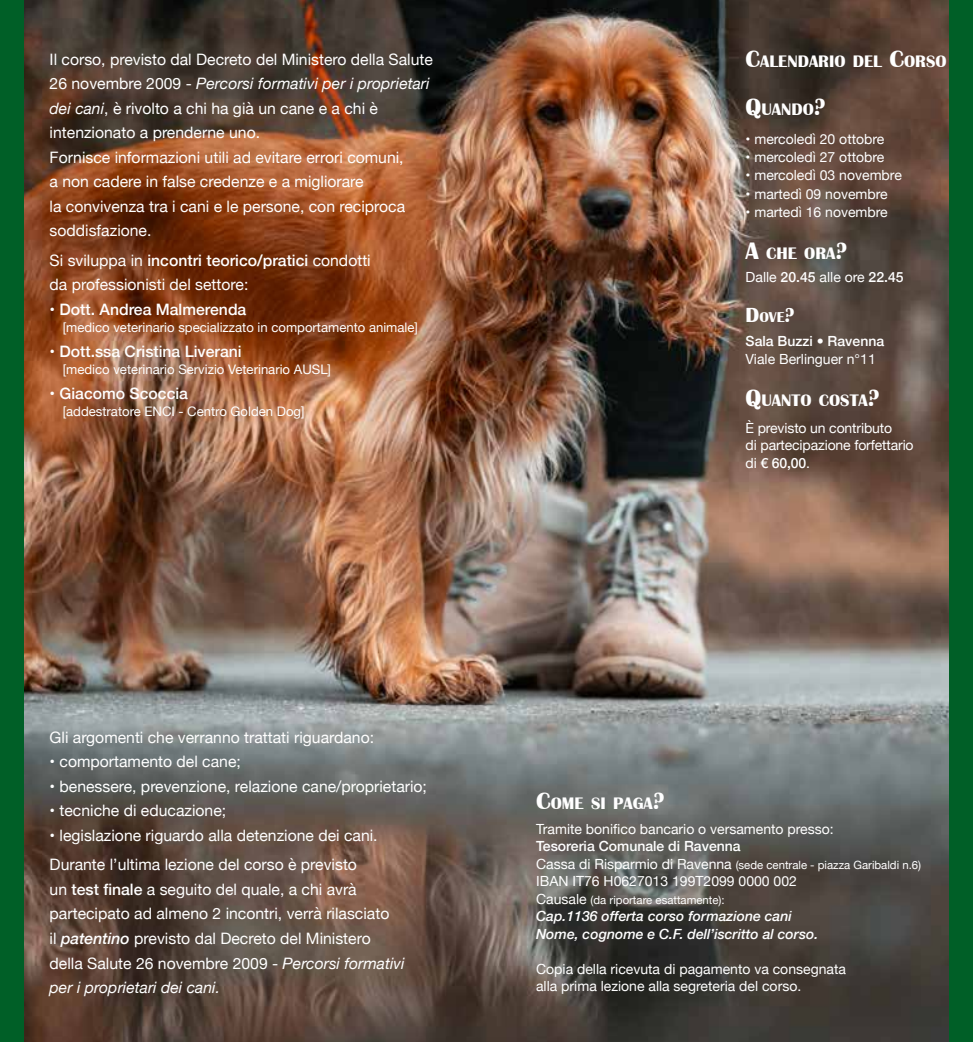
<style>
.page{position:relative;width:973px;height:1042px;background:#fff}
.page>*{position:absolute;margin:0;border:0;box-sizing:border-box;transform-origin:0 0}
.t1{font:700 17.15px "Britannic";color:#fff}
.t2{font:15.75px/24.5px "Helvetica Neue";color:#fff}
.t3{font:500 15.75px "Helvetica Neue";color:#fff}
.t4{font:700 14.7px "Britannic";color:#fff}
.t5{font:14px/17.5px "Helvetica Neue";color:#fff}
.t6{font:italic 500 14px/17.5px "Helvetica Neue";color:#fff}
.t7{font:500 14px "Helvetica Neue";color:#fff}
.t8{font:13.12px "Helvetica Neue";color:#fff}
.t9{font:11.38px "Helvetica Neue";color:#fff}
.s1{font-style:italic}
.s2{font-weight:500}
.s3{font-weight:400}
.s4{font-size:24.5px}
.s5{font-size:21px}
.s6{font-weight:500;font-style:italic}
.s7{font-size:14px}
</style>
<div class="page">
<div style="left:0;top:0;width:972px;height:1042px;background:#005f27"></div>
<img style="left:25px;top:0;width:922px;height:1042px">
<p class="t2" style="left:50px;top:48px;width:385px">Il corso, previsto dal Decreto del Ministero della Salute 26 novembre 2009 - <span class="s1">Percorsi formativi per i proprietari dei cani</span>, è rivolto a chi ha già un cane e a chi è intenzionato a prenderne uno.<br>Fornisce informazioni utili ad evitare errori comuni,<br>a non cadere in false credenze e a migliorare<br>la convivenza tra i cani e le persone, con reciproca soddisfazione.</p>
<p class="t2" style="left:50px;top:249px;width:322px">Si sviluppa in <span class="s2">incontri teorico/pratici</span> condotti da professionisti del settore:</p>
<p class="t3" style="left:50px;top:296px;width:198px"><span class="s3">•</span> Dott. Andrea Malmerenda</p>
<p class="t8" style="left:63px;top:318px;width:356px">[medico veterinario specializzato in comportamento animale]</p>
<p class="t3" style="left:50px;top:338px;width:193px"><span class="s3">•</span> Dott.ssa Cristina Liverani</p>
<p class="t8" style="left:63px;top:360px;width:270px">[medico veterinario Servizio Veterinario AUSL]</p>
<p class="t3" style="left:50px;top:380px;width:140px"><span class="s3">•</span> Giacomo Scoccia</p>
<p class="t8" style="left:63px;top:402px;width:243px">[addestratore ENCI - Centro Golden Dog]</p>
<p class="t1" style="left:745px;top:51px;width:202px"><span class="s4">C</span>ALENDARIO DEL <span class="s4">C</span>ORSO</p>
<p class="t1" style="left:745px;top:100px;width:81px"><span class="s4">Q</span>UANDO<span class="s4">?</span></p>
<p class="t5" style="left:745px;top:131px;width:140px">• mercoledì 20 ottobre</p>
<p class="t5" style="left:745px;top:149px;width:140px">• mercoledì 27 ottobre</p>
<p class="t5" style="left:745px;top:167px;width:158px">• mercoledì 03 novembre</p>
<p class="t5" style="left:745px;top:186px;width:144px">• martedì 09 novembre</p>
<p class="t5" style="left:745px;top:204px;width:144px">• martedì 16 novembre</p>
<p class="t1" style="left:745px;top:243px;width:103px"><span class="s4">A</span> CHE ORA<span class="s4">?</span></p>
<p class="t5" style="left:745px;top:269px;width:159px">Dalle <span class="s2">20.45</span> alle ore <span class="s2">22.45</span></p>
<p class="t4" style="left:745px;top:309px;width:51px"><span class="s5">D</span>OVE<span class="s5">?</span></p>
<p class="t7" style="left:745px;top:330px;width:140px">Sala Buzzi • Ravenna</p>
<p class="t5" style="left:745px;top:351px;width:132px">Viale Berlinguer n°11</p>
<p class="t1" style="left:745px;top:391px;width:135px"><span class="s4">Q</span>UANTO COSTA<span class="s4">?</span></p>
<p class="t5" style="left:745px;top:420px;width:169px">È previsto un contributo<br>di partecipazione forfettario di <span class="s2">€ 60,00</span>.</p>
<p class="t2" style="left:50px;top:726px;width:326px">Gli argomenti che verranno trattati riguardano:</p>
<p class="t2" style="left:50px;top:750px;width:193px">• comportamento del cane;</p>
<p class="t2" style="left:50px;top:775px;width:379px">• benessere, prevenzione, relazione cane/proprietario;</p>
<p class="t2" style="left:50px;top:799px;width:178px">• tecniche di educazione;</p>
<p class="t2" style="left:50px;top:821px;width:329px;line-height:29.4px">• legislazione riguardo alla detenzione dei cani.<br>Durante l’ultima lezione del corso è previsto</p>
<p class="t2" style="left:50px;top:878px;width:356px">un <span class="s2">test finale</span> a seguito del quale, a chi avrà partecipato ad almeno 2 incontri, verrà rilasciato<br>il <span class="s6">patentino</span> previsto dal Decreto del Ministero della Salute 26 novembre 2009 - <span class="s1">Percorsi formativi per i proprietari dei cani.</span></p>
<p class="t1" style="left:536px;top:793px;width:130px"><span class="s4">C</span>OME SI PAGA<span class="s4">?</span></p>
<p class="t5" style="left:536px;top:821px;width:299px">Tramite bonifico bancario o versamento presso:</p>
<p class="t7" style="left:536px;top:835px;width:206px">Tesoreria Comunale di Ravenna</p>
<p class="t9" style="left:536px;top:856px;width:386px"><span class="s7">Cassa di Risparmio di Ravenna</span> (sede centrale - piazza Garibaldi n.6)</p>
<p class="t5" style="left:536px;top:873px;width:262px">IBAN IT76 H0627013 199T2099 0000 002</p>
<p class="t9" style="left:536px;top:891px;width:190px"><span class="s7">Causale</span> (da riportare esattamente):</p>
<p class="t6" style="left:536px;top:907px;width:283px">Cap.1136 offerta corso formazione cani<br>Nome, cognome e C.F. dell’iscritto al corso.</p>
<p class="t5" style="left:536px;top:961px;width:311px">Copia della ricevuta di pagamento va consegnata alla prima lezione alla segreteria del corso.</p>
</div>
